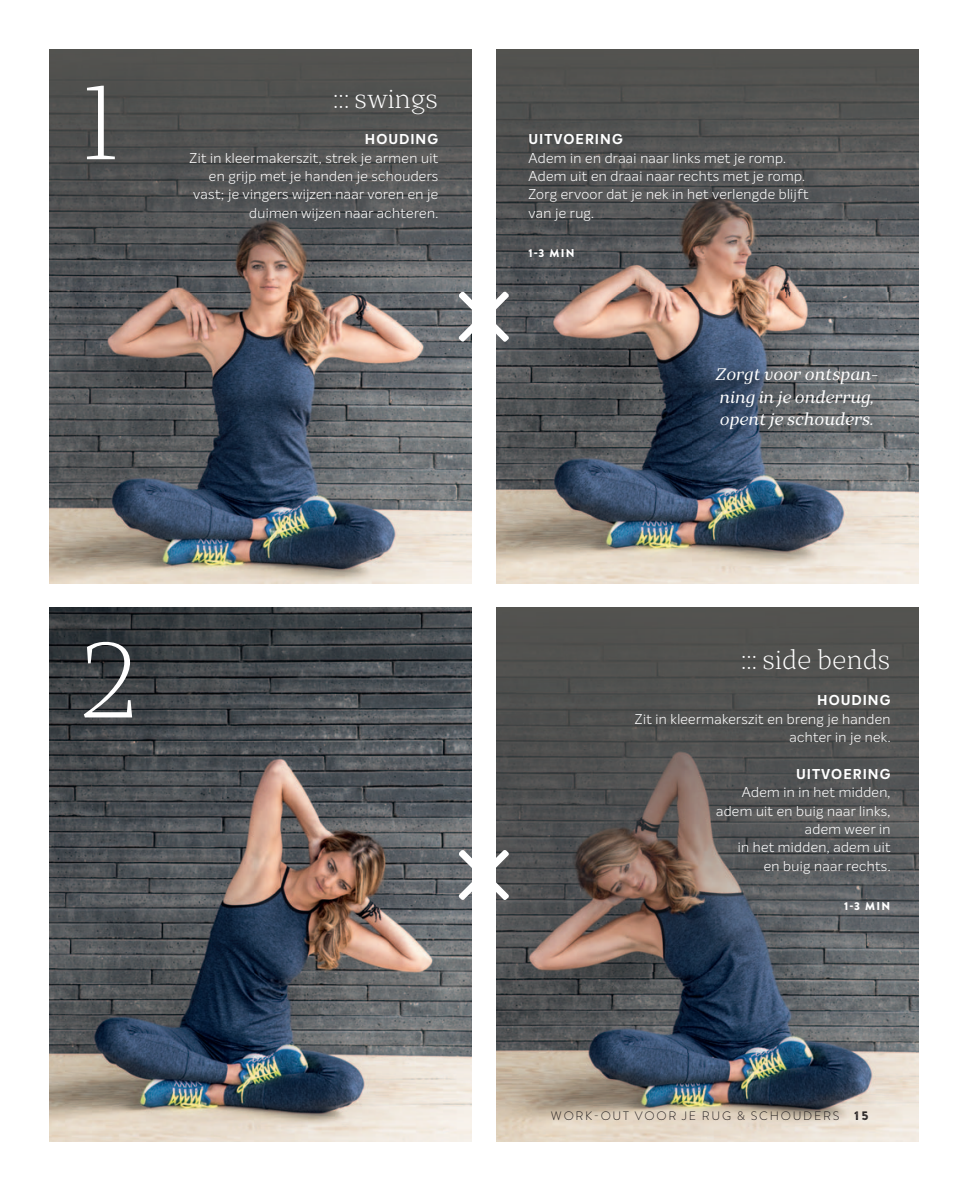
<style>
.page{position:relative;width:968px;height:1191px;background:#fff}
.page>*{position:absolute;margin:0;border:0;box-sizing:border-box;transform-origin:0 0}
.t1{font:300 105px "TT Bells";color:#fff}
.t2{font:300 26.25px "TT Bells";letter-spacing:.005em;color:#fff}
.t3{font:italic 16.62px/22.8px "TT Bells";letter-spacing:.005em;color:#fff}
.t4{font:300 14px/18.4px "Intelo Alt";letter-spacing:.025em;color:#fff;text-align:right}
.t5{font:700 14px "Intelo Alt";letter-spacing:.075em;color:#fff}
.t6{font:300 12.25px "Brandon Grotesque";letter-spacing:.14em;color:#231f20}
.t7{font:900 11.38px "Brandon Grotesque";letter-spacing:.12em;color:#fff}
.s1{font-family:"Brandon Printed Two";font-weight:400}
</style>
<div class="page">
<img style="left:496px;top:971px;width:422px;height:170px">
<img style="left:50px;top:292px;width:421px;height:291px">
<img style="left:50px;top:50px;width:421px;height:242px">
<img style="left:496px;top:292px;width:422px;height:291px">
<img style="left:50px;top:608px;width:421px;height:533px">
<img style="left:496px;top:50px;width:422px;height:242px">
<img style="left:496px;top:608px;width:422px;height:363px">
<svg style="left:458px;top:291px;width:51px;height:51px"></svg>
<svg style="left:458px;top:850px;width:51px;height:50px"></svg>
<img style="left:692px;top:356px;width:222px;height:210px">
<h1 class="t1" style="left:80px;top:79px;width:42px">1</h1>
<h2 class="t2" style="left:333px;top:88px;width:106px">::: swings</h2>
<p class="t5" style="left:365px;top:134px;width:75px">HOUDING</p>
<p class="t4" style="left:189px;top:150px;width:250px">Zit in kleermakerszit, strek je armen uit en grijp met je handen je schouders vast; je vingers wijzen naar voren en je duimen wijzen naar achteren.</p>
<h1 class="t1" style="left:80px;top:637px;width:60px">2</h1>
<p class="t5" style="left:528px;top:134px;width:96px">UITVOERING</p>
<p class="t4" style="left:528px;top:150px;width:281px;text-align:left">Adem in en draai naar links met je romp.<br>Adem uit en draai naar rechts met je romp.<br>Zorg ervoor dat je nek in het verlengde blijft van je rug.</p>
<p class="t7" style="left:528px;top:246px;width:48px">1-3 MIN</p>
<p class="t3" style="left:714px;top:364px;width:164px">Zorgt voor ontspan&shy;ning in je onderrug, opent je schouders.</p>
<h2 class="t2" style="left:741px;top:648px;width:151px">::: side bends</h2>
<p class="t5" style="left:817px;top:695px;width:75px">HOUDING</p>
<p class="t4" style="left:634px;top:711px;width:257px">Zit in kleermakerszit en breng je handen achter in je nek.</p>
<p class="t5" style="left:796px;top:769px;width:96px">UITVOERING</p>
<p class="t4" style="left:716px;top:784px;width:176px">Adem in in het midden, adem uit en buig naar links, adem weer in<br>in het midden, adem uit<br>en buig naar rechts.</p>
<p class="t7" style="left:843px;top:899px;width:48px">1-3 MIN</p>
<p class="t6" style="left:551px;top:1108px;width:319px">WORK-OUT VOOR JE RUG &amp; SCHOUDERS <span class="s1">15</span></p>
</div>
